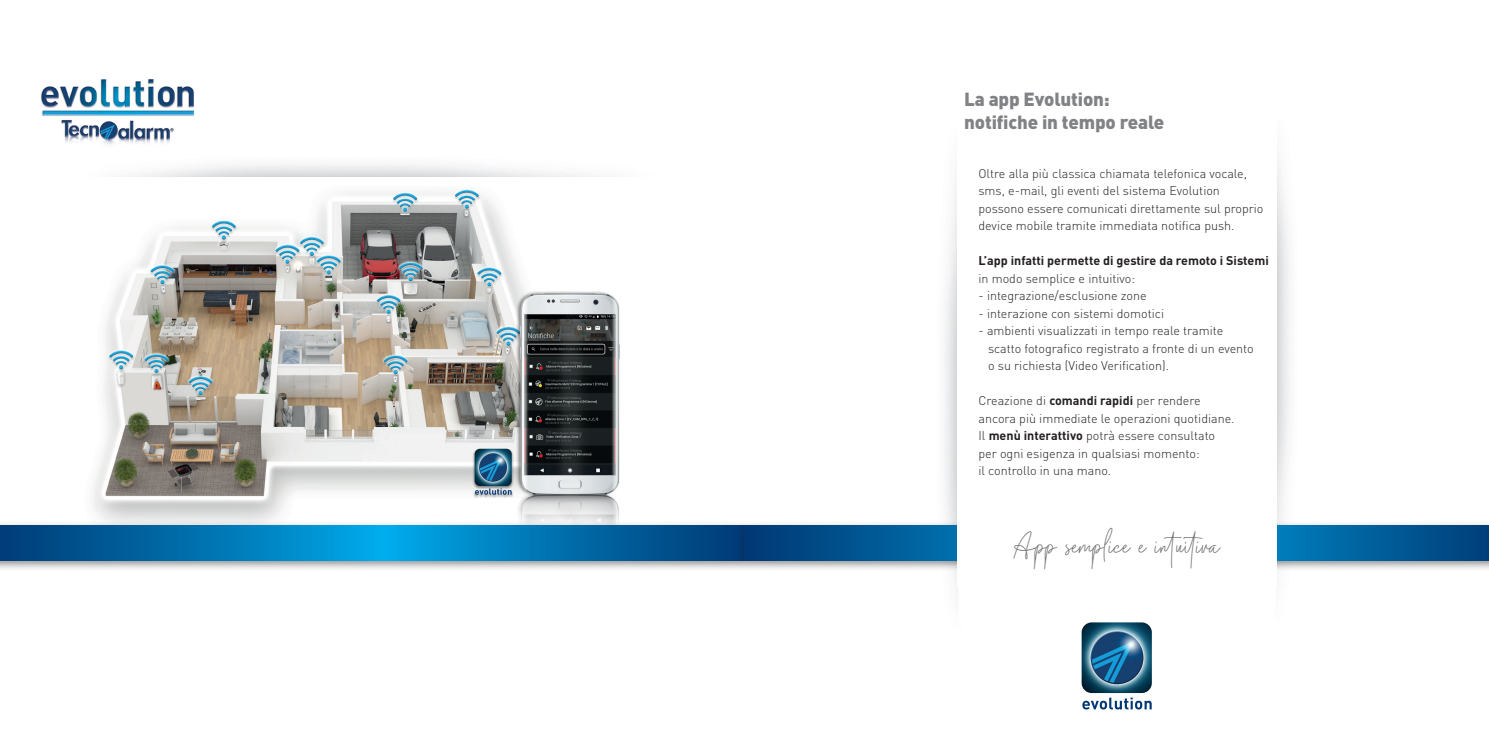
<style>
.page{position:relative;width:1489px;height:745px;background:#fff}
.page>*{position:absolute;margin:0;border:0;box-sizing:border-box;transform-origin:0 0}
.t1{font:25px "Midnight Signature";color:#6c6d70}
.t2{font:900 18.75px/22.5px "DIN";letter-spacing:-.01em;color:#808285}
.t3{font:300 12.5px/17.5px "DIN";color:#231f20}
.t4{font:700 12.5px "DIN";color:#231f20}
.s1{font-weight:700}
</style>
<div class="page">
<img style="left:92px;top:189px;width:432px;height:331px">
<img style="left:1081px;top:622px;width:70px;height:70px">
<svg style="left:1082px;top:697px;width:69px;height:12px"></svg>
<div style="left:515px;top:290px;width:105px;height:256px;background:#231f20;opacity:.5"></div>
<img style="left:520px;top:294px;width:99px;height:226px">
<div style="left:0;top:520px;width:752px;height:51px;background:#231f20;opacity:.5"></div>
<svg style="left:0;top:524px;width:736px;height:36px;background:#0674b0"></svg>
<div style="left:736px;top:520px;width:752px;height:51px;background:#231f20;opacity:.5"></div>
<svg style="left:744px;top:524px;width:744px;height:36px;background:#075c97"></svg>
<img style="left:41px;top:79px;width:154px;height:68px">
<div style="left:472px;top:448px;width:42px;height:50px;background:#231f20;opacity:.5"></div>
<img style="left:474px;top:448px;width:37px;height:37px">
<svg style="left:475px;top:488px;width:36px;height:6px"></svg>
<div style="left:957px;top:90px;width:319px;height:496px;background:#fff"></div>
<h2 class="t2" style="left:964px;top:87px;width:201px">La app Evolution: notifiche in tempo reale</h2>
<p class="t3" style="left:978px;top:164px;width:286px">Oltre alla più classica chiamata telefonica vocale, sms, e-mail, gli eventi del sistema Evolution possono essere comunicati direttamente sul proprio device mobile tramite immediata notifica push.</p>
<p class="t4" style="left:978px;top:252px;width:292px">L’app infatti permette di gestire da remoto i Sistemi</p>
<p class="t3" style="left:978px;top:269px;width:158px">in modo semplice e intuitivo:</p>
<p class="t3" style="left:978px;top:286px;width:170px">- integrazione/esclusione zone</p>
<p class="t3" style="left:978px;top:304px;width:187px">- interazione con sistemi domotici</p>
<p class="t3" style="left:988px;top:321px;width:267px;text-indent:-10px">- ambienti visualizzati in tempo reale tramite scatto fotografico registrato a fronte di un evento o su richiesta (Video Verification).</p>
<p class="t3" style="left:978px;top:391px;width:257px">Creazione di <span class="s1">comandi rapidi</span> per rendere ancora più immediate le operazioni quotidiane.<br>Il <span class="s1">menù interattivo</span> potrà essere consultato per ogni esigenza in qualsiasi momento:<br>il controllo in una mano.</p>
<h1 class="t1" style="left:1013px;top:536px;width:208px">App semplice e intuitiva</h1>
</div>
